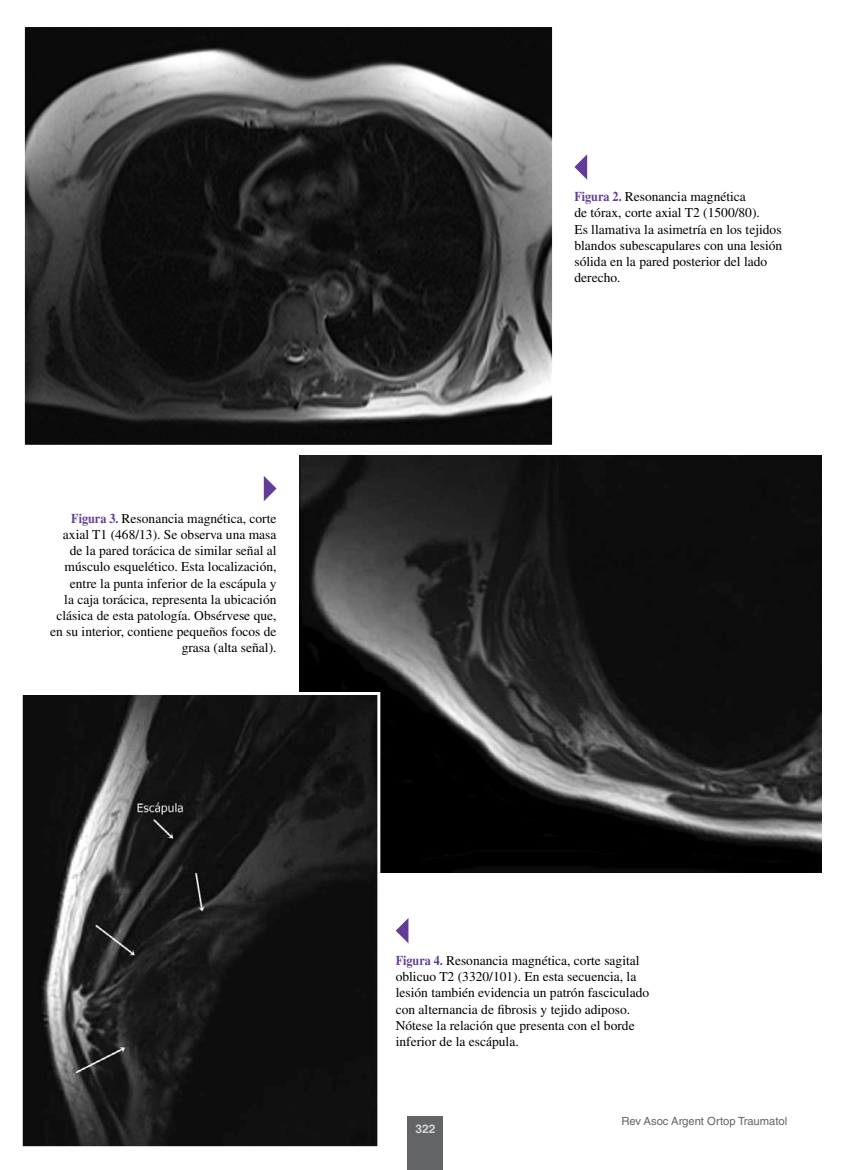
<style>
.page{position:relative;width:851px;height:1170px;background:#fff}
.page>*{position:absolute;margin:0;border:0;box-sizing:border-box;transform-origin:0 0}
.t1{font:13.5px/16.2px "Times LT Std";color:#000}
.t2{font:700 12px "Helvetica LT Std";color:#d1d3d4}
.t3{font:11.25px "Helvetica LT Std";color:#636466}
.s1{font-weight:700;color:#633c97}
</style>
<div class="page">
<div style="left:407px;top:1116px;width:36px;height:53px;background:#636466"></div>
<img style="left:300px;top:455px;width:521px;height:417px">
<img style="left:24px;top:696px;width:352px;height:449px">
<div style="left:20px;top:692px;width:360px;height:457px;border:3px solid #fff"></div>
<img style="left:26px;top:28px;width:525px;height:416px">
<div style="left:22px;top:24px;width:533px;height:424px;border:3px solid #fff"></div>
<svg style="left:574px;top:154px;width:13px;height:26px"></svg>
<svg style="left:395px;top:918px;width:13px;height:25px"></svg>
<svg style="left:264px;top:476px;width:12px;height:25px"></svg>
<p class="t1" style="left:50px;top:510px;width:228px;text-align:right"><span class="s1">Figura 3.</span> Resonancia magnética, corte axial T1 (468/13). Se observa una masa de la pared torácica de similar señal al músculo esquelético. Esta localización, entre la punta inferior de la escápula y<br>la caja torácica, representa la ubicación clásica de esta patología. Obsérvese que, en su interior, contiene pequeños focos de grasa (alta señal).</p>
<p class="t1" style="left:574px;top:188px;width:209px"><span class="s1">Figura 2.</span> Resonancia magnética<br>de tórax, corte axial T2 (1500/80).<br>Es llamativa la asimetría en los tejidos blandos subescapulares con una lesión sólida en la pared posterior del lado derecho.</p>
<p class="t1" style="left:395px;top:952px;width:255px"><span class="s1">Figura 4.</span> Resonancia magnética, corte sagital oblicuo T2 (3320/101). En esta secuencia, la lesión también evidencia un patrón fasciculado con alternancia de fibrosis y tejido adiposo.<br>Nótese la relación que presenta con el borde inferior de la escápula.</p>
<p class="t2" style="left:415px;top:1121px;width:22px">322</p>
<p class="t3" style="left:621px;top:1114px;width:167px">Rev Asoc Argent Ortop Traumatol</p>
</div>
